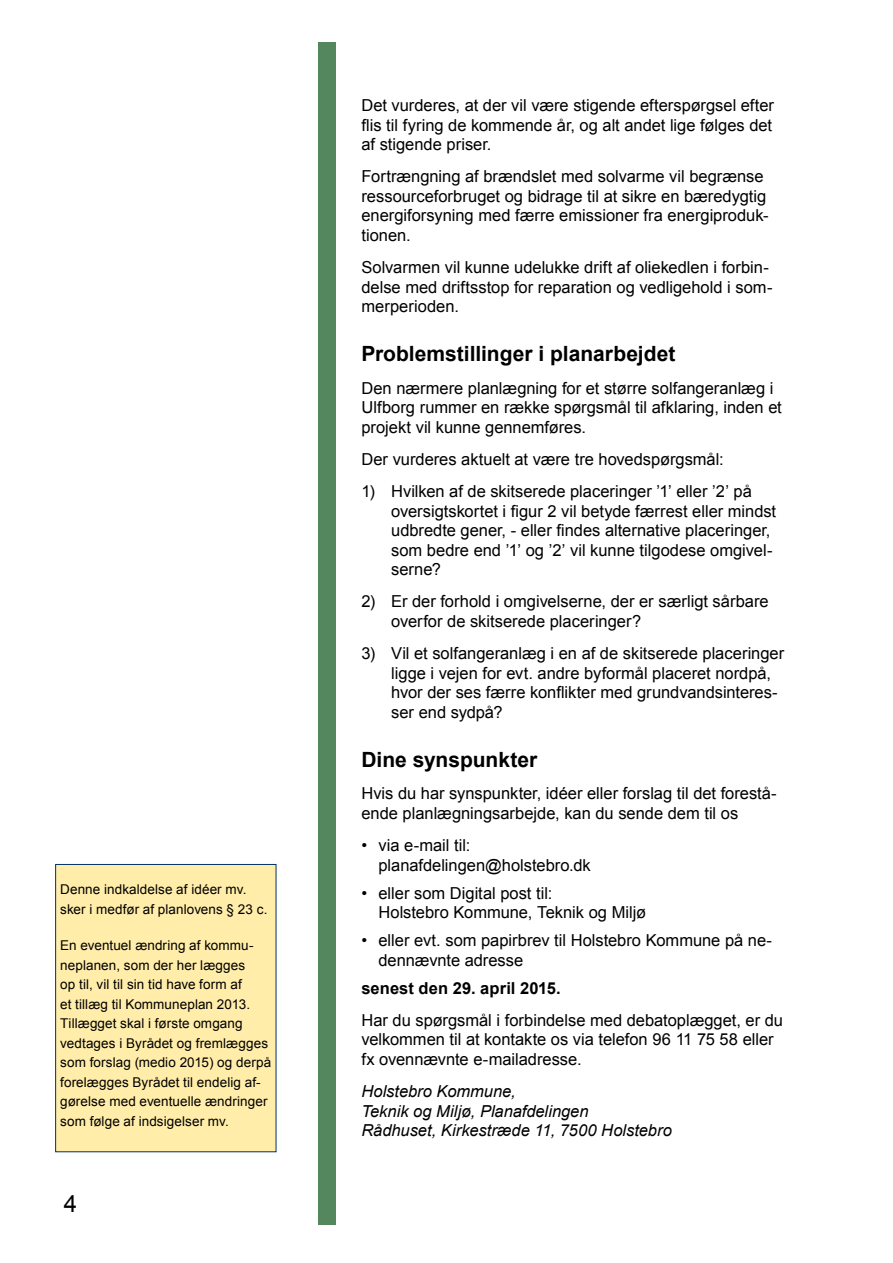
<style>
.page{position:relative;width:893px;height:1263px;background:#fff}
.page>*{position:absolute;margin:0;border:0;box-sizing:border-box;transform-origin:0 0}
.t1{font:24px "Arial";color:#000}
.t2{font:700 21px "Arial";color:#000}
.t3{font:16.5px/19.5px "Arial";color:#000}
.t4{font:italic 16.5px/19.5px "Arial";color:#000}
.t5{font:700 16.5px "Arial";letter-spacing:.005em;color:#000}
.t6{font:13.5px/19.5px "Arial";letter-spacing:.005em;color:#000}
</style>
<div class="page">
<div style="left:319px;top:43px;width:17px;height:1182px;background:#55875e"></div>
<div style="left:56px;top:864px;width:220px;height:288px;background:#ffeda9"></div>
<div style="left:55px;top:864px;width:221px;height:288px;border:1px solid #036"></div>
<p class="t6" style="left:60px;top:880px;width:209px">Denne indkaldelse af idéer mv. sker i medfør af planlovens § 23 c.</p>
<p class="t6" style="left:60px;top:936px;width:212px">En eventuel ændring af kommu&shy;neplanen, som der her lægges<br>op til, vil til sin tid have form af<br>et tillæg til Kommuneplan 2013.<br>Tillægget skal i første omgang vedtages i Byrådet og fremlægges som forslag (medio 2015) og derpå forelægges Byrådet til endelig af&shy;gørelse med eventuelle ændringer som følge af indsigelser mv.</p>
<h1 class="t1" style="left:64px;top:1188px;width:15px">4</h1>
<p class="t3" style="left:361px;top:96px;width:414px">Det vurderes, at der vil være stigende efterspørgsel efter flis til fyring de kommende år, og alt andet lige følges det af stigende priser.</p>
<p class="t3" style="left:361px;top:167px;width:409px">Fortrængning af brændslet med solvarme vil begrænse ressourceforbruget og bidrage til at sikre en bæredygtig energiforsyning med færre emissioner fra energiproduk&shy;tionen.</p>
<p class="t3" style="left:361px;top:258px;width:413px">Solvarmen vil kunne udelukke drift af oliekedlen i forbin&shy;delse med driftsstop for reparation og vedligehold i som&shy;merperioden.</p>
<p class="t2" style="left:361px;top:340px;width:315px">Problemstillinger i planarbejdet</p>
<p class="t3" style="left:361px;top:378px;width:422px">Den nærmere planlægning for et større solfangeranlæg i<br>Ulfborg rummer en række spørgsmål til afklaring, inden et projekt vil kunne gennemføres.</p>
<p class="t3" style="left:361px;top:450px;width:364px">Der vurderes aktuelt at være tre hovedspørgsmål:</p>
<p class="t3" style="left:391px;top:482px;width:386px;text-indent:-30px">1) Hvilken af de skitserede placeringer ’1’ eller ’2’ på oversigtskortet i figur 2 vil betyde færrest eller mindst udbredte gener, - eller findes alternative placeringer, som bedre end ’1’ og ’2’ vil kunne tilgodese omgivel&shy;serne?</p>
<p class="t3" style="left:391px;top:592px;width:379px;text-indent:-30px">2) Er der forhold i omgivelserne, der er særligt sårbare overfor de skitserede placeringer?</p>
<p class="t3" style="left:391px;top:644px;width:395px;text-indent:-30px">3) Vil et solfangeranlæg i en af de skitserede placeringer ligge i vejen for evt. andre byformål placeret nordpå, hvor der ses færre konflikter med grundvandsinteres&shy;ser end sydpå?</p>
<p class="t2" style="left:361px;top:746px;width:177px">Dine synspunkter</p>
<p class="t3" style="left:361px;top:784px;width:417px">Hvis du har synspunkter, idéer eller forslag til det forestå&shy;ende planlægningsarbejde, kan du sende dem til os</p>
<p class="t3" style="left:378px;top:836px;width:214px;text-indent:-17px">• via e-mail til: planafdelingen@holstebro.dk</p>
<p class="t3" style="left:378px;top:883px;width:269px;text-indent:-17px">• eller som Digital post til:<br>Holstebro Kommune, Teknik og Miljø</p>
<p class="t3" style="left:378px;top:931px;width:395px;text-indent:-17px">• eller evt. som papirbrev til Holstebro Kommune på ne&shy;dennævnte adresse</p>
<p class="t5" style="left:361px;top:977px;width:201px">senest den 29. april 2015.</p>
<p class="t3" style="left:361px;top:1010px;width:423px">Har du spørgsmål i forbindelse med debatoplægget, er du velkommen til at kontakte os via telefon 96 11 75 58 eller fx ovennævnte e-mailadresse.</p>
<p class="t4" style="left:361px;top:1082px;width:312px">Holstebro Kommune,<br>Teknik og Miljø, Planafdelingen<br>Rådhuset, Kirkestræde 11, 7500 Holstebro</p>
</div>
